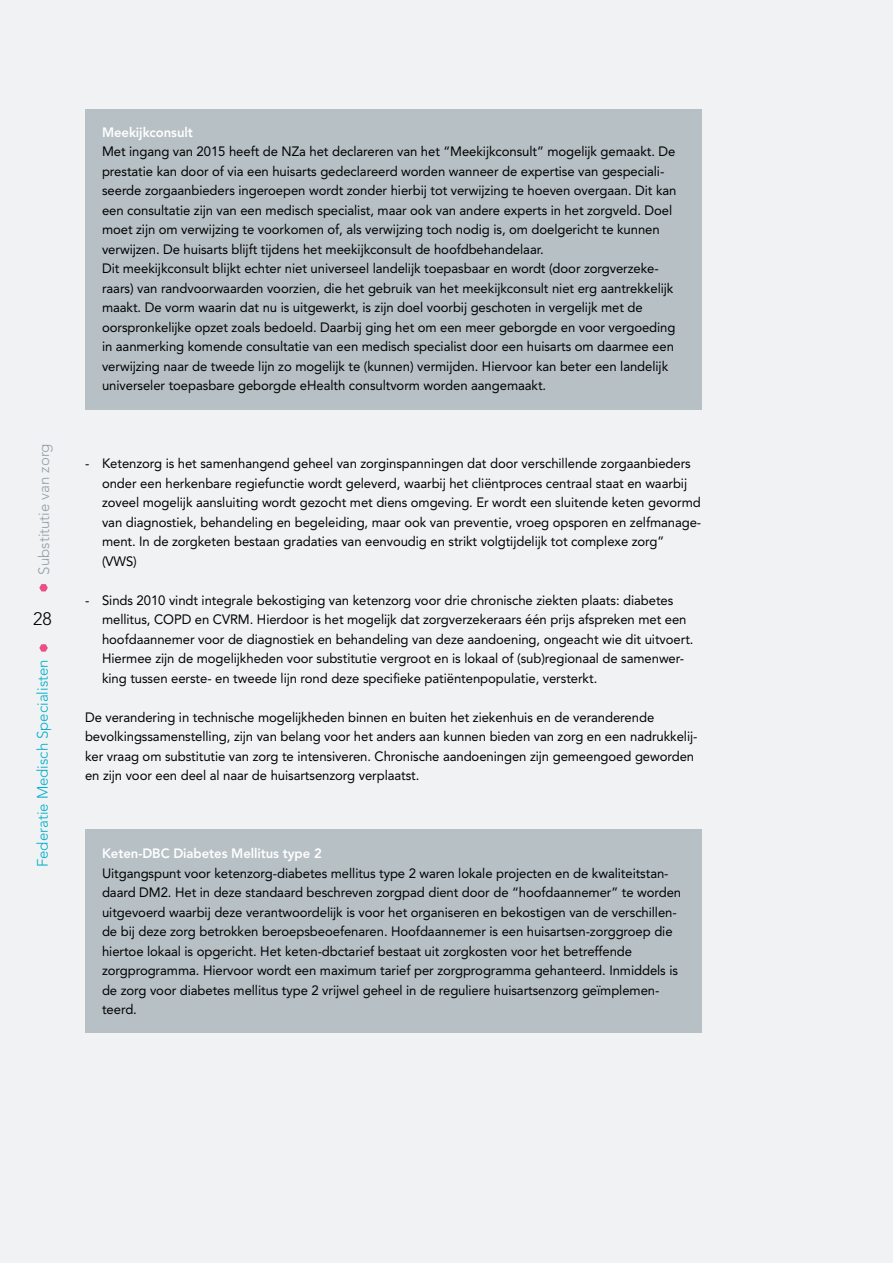
<style>
.page{position:relative;width:893px;height:1263px;background:#f0f2f4}
.page>*{position:absolute;margin:0;border:0;box-sizing:border-box;transform-origin:0 0}
.t1{font:300 18px "Avenir LT Std";color:#000}
.t2{font:300 15px "Avenir LT Std";color:#00aecb}
.t3{font:300 15px "Avenir LT Std";color:#939fa6}
.t4{font:13.5px/19.5px "Avenir LT Std";letter-spacing:-.005em;color:#000}
.t5{font:800 13.5px "Avenir LT Std";letter-spacing:-.005em;color:#fff}
</style>
<div class="page">
<svg style="left:39px;top:644px;width:9px;height:8px"></svg>
<svg style="left:39px;top:584px;width:9px;height:7px"></svg>
<div style="left:85px;top:829px;width:617px;height:203px;background:#b6c0c5"></div>
<div style="left:85px;top:109px;width:617px;height:301px;background:#b6c0c5"></div>
<p class="t3" style="left:35px;top:575px;width:133px;rotate:-90deg">Substitutie van zorg</p>
<h1 class="t1" style="left:33px;top:608px;width:20px">28</h1>
<p class="t2" style="left:34px;top:867px;width:209px;rotate:-90deg">Federatie Medisch Specialisten</p>
<p class="t5" style="left:102px;top:124px;width:92px">Meekijkconsult</p>
<p class="t4" style="left:102px;top:142px;width:576px">Met ingang van 2015 heeft de NZa het declareren van het “Meekijkconsult” mogelijk gemaakt. De prestatie kan door of via een huisarts gedeclareerd worden wanneer de expertise van gespeciali&shy;seerde zorgaanbieders ingeroepen wordt zonder hierbij tot verwijzing te hoeven overgaan. Dit kan een consultatie zijn van een medisch specialist, maar ook van andere experts in het zorgveld. Doel moet zijn om verwijzing te voorkomen of, als verwijzing toch nodig is, om doelgericht te kunnen verwijzen. De huisarts blijft tijdens het meekijkconsult de hoofdbehandelaar.<br>Dit meekijkconsult blijkt echter niet universeel landelijk toepasbaar en wordt (door zorgverzeke&shy;raars) van randvoorwaarden voorzien, die het gebruik van het meekijkconsult niet erg aantrekkelijk maakt. De vorm waarin dat nu is uitgewerkt, is zijn doel voorbij geschoten in vergelijk met de oorspronkelijke opzet zoals bedoeld. Daarbij ging het om een meer geborgde en voor vergoeding in aanmerking komende consultatie van een medisch specialist door een huisarts om daarmee een verwijzing naar de tweede lijn zo mogelijk te (kunnen) vermijden. Hiervoor kan beter een landelijk universeler toepasbare geborgde eHealth consultvorm worden aangemaakt.</p>
<p class="t4" style="left:102px;top:454px;width:601px;text-indent:-17px">- Ketenzorg is het samenhangend geheel van zorginspanningen dat door verschillende zorgaanbieders onder een herkenbare regiefunctie wordt geleverd, waarbij het cliëntproces centraal staat en waarbij zoveel mogelijk aansluiting wordt gezocht met diens omgeving. Er wordt een sluitende keten gevormd van diagnostiek, behandeling en begeleiding, maar ook van preventie, vroeg opsporen en zelfmanage&shy;ment. In de zorgketen bestaan gradaties van eenvoudig en strikt volgtijdelijk tot complexe zorg” (VWS)</p>
<p class="t4" style="left:102px;top:590px;width:593px;text-indent:-17px">- Sinds 2010 vindt integrale bekostiging van ketenzorg voor drie chronische ziekten plaats: diabetes mellitus, COPD en CVRM. Hierdoor is het mogelijk dat zorgverzekeraars één prijs afspreken met een hoofdaannemer voor de diagnostiek en behandeling van deze aandoening, ongeacht wie dit uitvoert.<br>Hiermee zijn de mogelijkheden voor substitutie vergroot en is lokaal of (sub)regionaal de samenwer&shy;king tussen eerste- en tweede lijn rond deze specifieke patiëntenpopulatie, versterkt.</p>
<p class="t4" style="left:85px;top:707px;width:614px">De verandering in technische mogelijkheden binnen en buiten het ziekenhuis en de veranderende bevolkingssamenstelling, zijn van belang voor het anders aan kunnen bieden van zorg en een nadrukkelij&shy;ker vraag om substitutie van zorg te intensiveren. Chronische aandoeningen zijn gemeengoed geworden en zijn voor een deel al naar de huisartsenzorg verplaatst.</p>
<p class="t5" style="left:102px;top:845px;width:221px">Keten-DBC Diabetes Mellitus type 2</p>
<p class="t4" style="left:102px;top:863px;width:581px">Uitgangspunt voor ketenzorg-diabetes mellitus type 2 waren lokale projecten en de kwaliteitstan&shy;daard DM2. Het in deze standaard beschreven zorgpad dient door de “hoofdaannemer” te worden uitgevoerd waarbij deze verantwoordelijk is voor het organiseren en bekostigen van de verschillen&shy;de bij deze zorg betrokken beroepsbeoefenaren. Hoofdaannemer is een huisartsen-zorggroep die hiertoe lokaal is opgericht. Het keten-dbctarief bestaat uit zorgkosten voor het betreffende zorgprogramma. Hiervoor wordt een maximum tarief per zorgprogramma gehanteerd. Inmiddels is de zorg voor diabetes mellitus type 2 vrijwel geheel in de reguliere huisartsenzorg geïmplemen&shy;teerd.</p>
</div>
